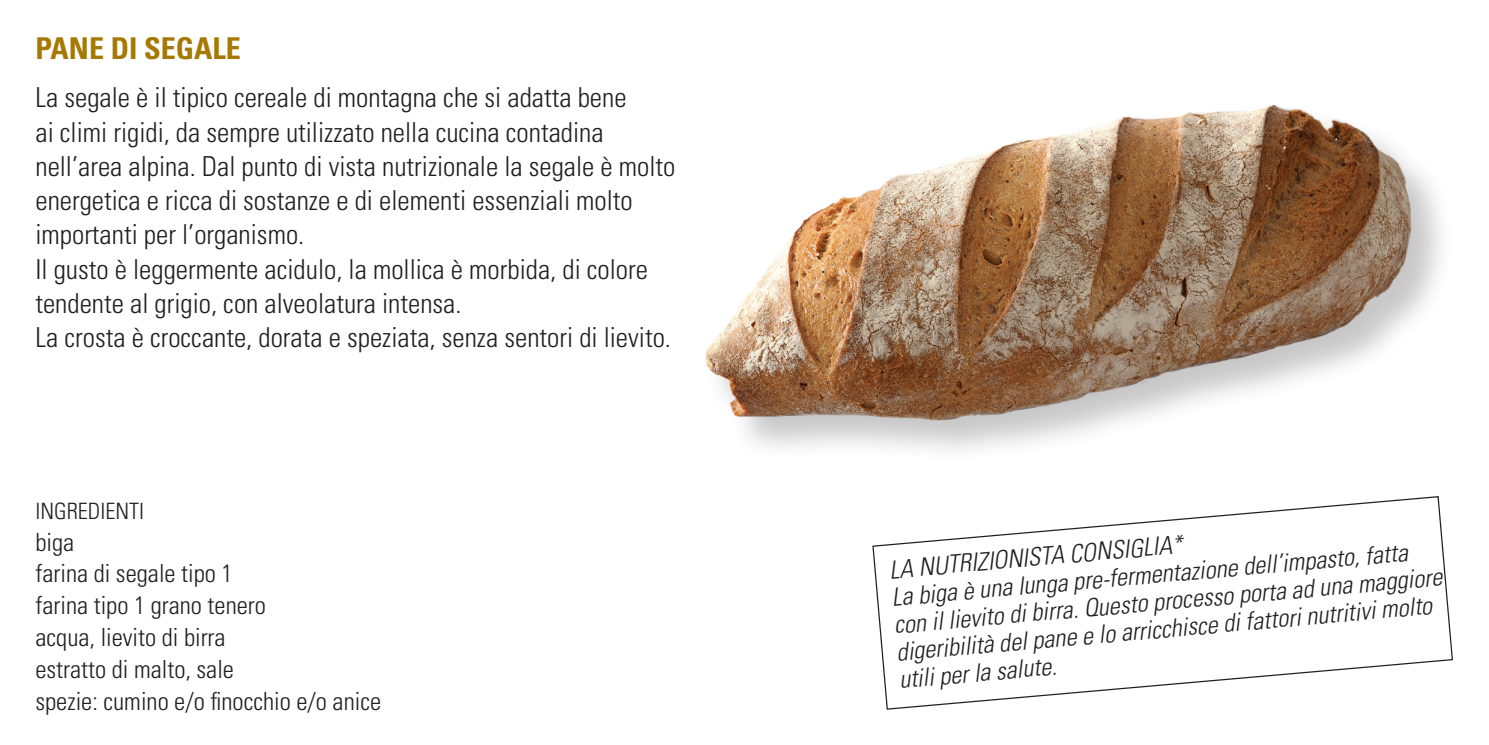
<style>
.page{position:relative;width:1489px;height:745px;background:#fff}
.page>*{position:absolute;margin:0;border:0;box-sizing:border-box;transform-origin:0 0}
.t1{font:700 condensed 30px "Univers";color:#a57903}
.t2{font:300 condensed 27.5px/34.2px "Univers";color:#231f20}
.t3{font:italic 300 condensed 25px/27.5px "Univers";color:#231f20}
.t4{font:300 condensed 25px/31.8px "Univers";color:#231f20}
.t5{font:300 condensed 22.5px "Univers";color:#231f20}
</style>
<div class="page">
<svg style="left:872px;top:496px;width:581px;height:214px"></svg>
<div style="left:704px;top:103px;width:750px;height:360px;background:#231f20;opacity:.25"></div>
<img style="left:704px;top:103px;width:721px;height:339px">
<p class="t1" style="left:35px;top:30px;width:207px">PANE DI SEGALE</p>
<p class="t2" style="left:35px;top:80px;width:641px">La segale è il tipico cereale di montagna che si adatta bene<br>ai climi rigidi, da sempre utilizzato nella cucina contadina nell’area alpina. Dal punto di vista nutrizionale la segale è molto energetica e ricca di sostanze e di elementi essenziali molto importanti per l’organismo.<br>Il gusto è leggermente acidulo, la mollica è morbida, di colore tendente al grigio, con alveolatura intensa.<br>La crosta è croccante, dorata e speziata, senza sentori di lievito.</p>
<p class="t5" style="left:35px;top:497px;width:110px">INGREDIENTI</p>
<p class="t4" style="left:35px;top:525px;width:347px">biga<br>farina di segale tipo 1<br>farina tipo 1 grano tenero<br>acqua, lievito di birra<br>estratto di malto, sale<br>spezie: cumino e/o finocchio e/o anice</p>
<p class="t3" style="left:888px;top:555px;width:551px;rotate:-5deg">LA NUTRIZIONISTA CONSIGLIA*<br>La biga è una lunga pre-fermentazione dell’impasto, fatta con il lievito di birra. Questo processo porta ad una maggiore digeribilità del pane e lo arricchisce di fattori nutritivi molto utili per la salute.</p>
</div>
